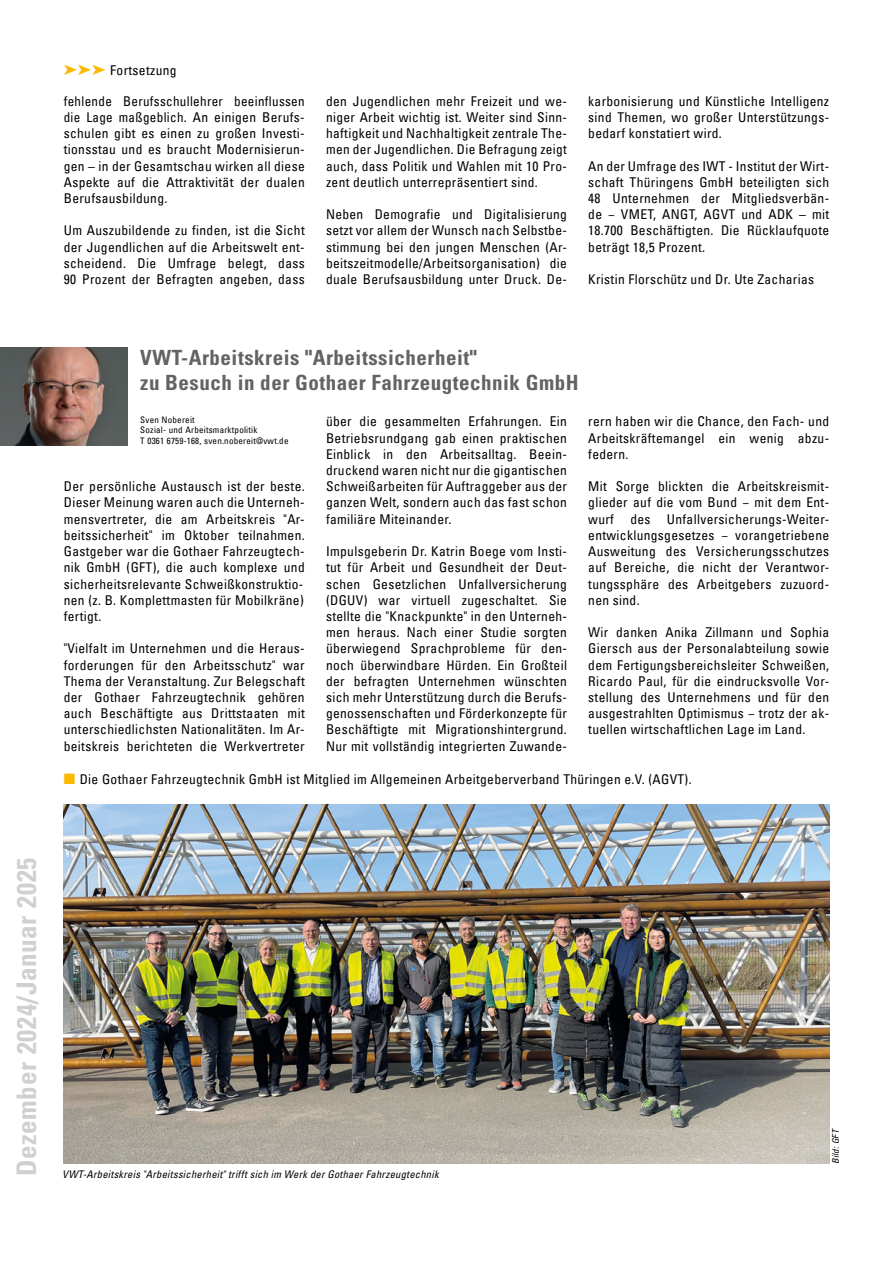
<style>
.page{position:relative;width:893px;height:1263px;background:#fff}
.page>*{position:absolute;margin:0;border:0;box-sizing:border-box;transform-origin:0 0}
.t1{font:700 condensed 27px "Univers";letter-spacing:.025em;color:#d0d0d0}
.t2{font:700 condensed 21px/25.2px "Univers";letter-spacing:.025em;color:#646363}
.t3{font:condensed 13.5px/16.2px "Univers LT";letter-spacing:.025em;color:#000;text-align:justify}
.t4{font:italic condensed 10.5px "Univers";letter-spacing:.025em;color:#000}
.t5{font:condensed 9px/10.8px "Univers LT";letter-spacing:.025em;color:#000}
.t6{font:italic condensed 9px "Univers";color:#000}
.s1{color:#fbba00}
</style>
<div class="page">
<img style="left:0;top:348px;width:128px;height:98px">
<img style="left:64px;top:804px;width:765px;height:360px">
<p class="t3" style="left:64px;top:62px;width:114px"><span class="s1">➤➤➤</span> Fortsetzung</p>
<p class="t3" style="left:64px;top:93px;width:242px">fehlende Berufsschullehrer beeinflussen die Lage maßgeblich. An einigen Berufs&shy;schulen gibt es einen zu großen Investi&shy;tionsstau und es braucht Modernisierun&shy;gen – in der Gesamtschau wirken all diese Aspekte auf die Attraktivität der dualen Berufsausbildung.</p>
<p class="t3" style="left:64px;top:222px;width:242px">Um Auszubildende zu finden, ist die Sicht der Jugendlichen auf die Arbeitswelt ent&shy;scheidend. Die Umfrage belegt, dass 90 Prozent der Befragten angeben, dass</p>
<p class="t3" style="left:326px;top:93px;width:242px">den Jugendlichen mehr Freizeit und we&shy;niger Arbeit wichtig ist. Weiter sind Sinn&shy;haftigkeit und Nachhaltigkeit zentrale The&shy;men der Jugendlichen. Die Befragung zeigt auch, dass Politik und Wahlen mit 10 Pro&shy;zent deutlich unterrepräsentiert sind.</p>
<p class="t3" style="left:326px;top:206px;width:242px">Neben Demografie und Digitalisierung setzt vor allem der Wunsch nach Selbstbe&shy;stimmung bei den jungen Menschen (Ar&shy;beitszeitmodelle/Arbeitsorganisation) die duale Berufsausbildung unter Druck. De-</p>
<p class="t3" style="left:588px;top:93px;width:242px">karbonisierung und Künstliche Intelligenz sind Themen, wo großer Unterstützungs&shy;bedarf konstatiert wird.</p>
<p class="t3" style="left:588px;top:158px;width:242px">An der Umfrage des IWT - Institut der Wirt&shy;schaft Thüringens GmbH beteiligten sich 48 Unternehmen der Mitgliedsverbän&shy;de − VMET, ANGT, AGVT und ADK – mit 18.700 Beschäftigten. Die Rücklaufquote beträgt 18,5 Prozent.</p>
<p class="t3" style="left:588px;top:271px;width:227px">Kristin Florschütz und Dr. Ute Zacharias</p>
<h2 class="t2" style="left:140px;top:344px;width:440px">VWT-Arbeitskreis "Arbeitssicherheit"<br>zu Besuch in der Gothaer Fahrzeugtechnik GmbH</h2>
<p class="t5" style="left:140px;top:414px;width:150px">Sven Nobereit<br>Sozial- und Arbeitsmarktpolitik<br>T 0361 6759-168, sven.nobereit@vwt.de</p>
<p class="t3" style="left:326px;top:413px;width:242px">über die gesammelten Erfahrungen. Ein Betriebsrundgang gab einen praktischen Einblick in den Arbeitsalltag. Beein&shy;druckend waren nicht nur die gigantischen Schweißarbeiten für Auftraggeber aus der ganzen Welt, sondern auch das fast schon familiäre Miteinander.</p>
<p class="t3" style="left:326px;top:543px;width:242px">Impulsgeberin Dr. Katrin Boege vom Insti&shy;tut für Arbeit und Gesundheit der Deut&shy;schen Gesetzlichen Unfallversicherung (DGUV) war virtuell zugeschaltet. Sie stellte die "Knackpunkte" in den Unterneh&shy;men heraus. Nach einer Studie sorgten überwiegend Sprachprobleme für den&shy;noch überwindbare Hürden. Ein Großteil der befragten Unternehmen wünschten sich mehr Unterstützung durch die Berufs&shy;genossenschaften und Förderkonzepte für Beschäftigte mit Migrationshintergrund.<br>Nur mit vollständig integrierten Zuwande-</p>
<p class="t3" style="left:64px;top:478px;width:242px">Der persönliche Austausch ist der beste.<br>Dieser Meinung waren auch die Unterneh&shy;mensvertreter, die am Arbeitskreis "Ar&shy;beitssicherheit" im Oktober teilnahmen.<br>Gastgeber war die Gothaer Fahrzeugtech&shy;nik GmbH (GFT), die auch komplexe und sicherheitsrelevante Schweißkonstruktio&shy;nen (z. B. Komplettmasten für Mobilkräne) fertigt.</p>
<p class="t3" style="left:64px;top:640px;width:242px">"Vielfalt im Unternehmen und die Heraus&shy;forderungen für den Arbeitsschutz" war Thema der Veranstaltung. Zur Belegschaft der Gothaer Fahrzeugtechnik gehören auch Beschäftigte aus Drittstaaten mit unterschiedlichsten Nationalitäten. Im Ar&shy;beitskreis berichteten die Werkvertreter</p>
<p class="t3" style="left:588px;top:413px;width:242px">rern haben wir die Chance, den Fach- und Arbeitskräftemangel ein wenig abzu&shy;federn.</p>
<p class="t3" style="left:588px;top:478px;width:242px">Mit Sorge blickten die Arbeitskreismit&shy;glieder auf die vom Bund − mit dem Ent&shy;wurf des Unfallversicherungs-Weiter&shy;entwicklungsgesetzes − vorangetriebene Ausweitung des Versicherungsschutzes auf Bereiche, die nicht der Verantwor&shy;tungssphäre des Arbeitgebers zuzuord&shy;nen sind.</p>
<p class="t3" style="left:588px;top:624px;width:242px">Wir danken Anika Zillmann und Sophia Giersch aus der Personalabteilung sowie dem Fertigungsbereichsleiter Schweißen, Ricardo Paul, für die eindrucksvolle Vor&shy;stellung des Unternehmens und für den ausgestrahlten Optimismus − trotz der ak&shy;tuellen wirtschaftlichen Lage im Land.</p>
<p class="t3" style="left:64px;top:770px;width:629px"><span class="s1">■</span> Die Gothaer Fahrzeugtechnik GmbH ist Mitglied im Allgemeinen Arbeitgeberverband Thüringen e.V. (AGVT).</p>
<h1 class="t1" style="left:10px;top:1176px;width:320px;rotate:-90deg">Dezember 2024/Januar 2025</h1>
<p class="t4" style="left:62px;top:1167px;width:378px">VWT-Arbeitskreis "Arbeitssicherheit" trifft sich im Werk der Gothaer Fahrzeugtechnik</p>
<p class="t6" style="left:830px;top:1164px;width:37px;rotate:-90deg">Bild: GFT</p>
</div>
